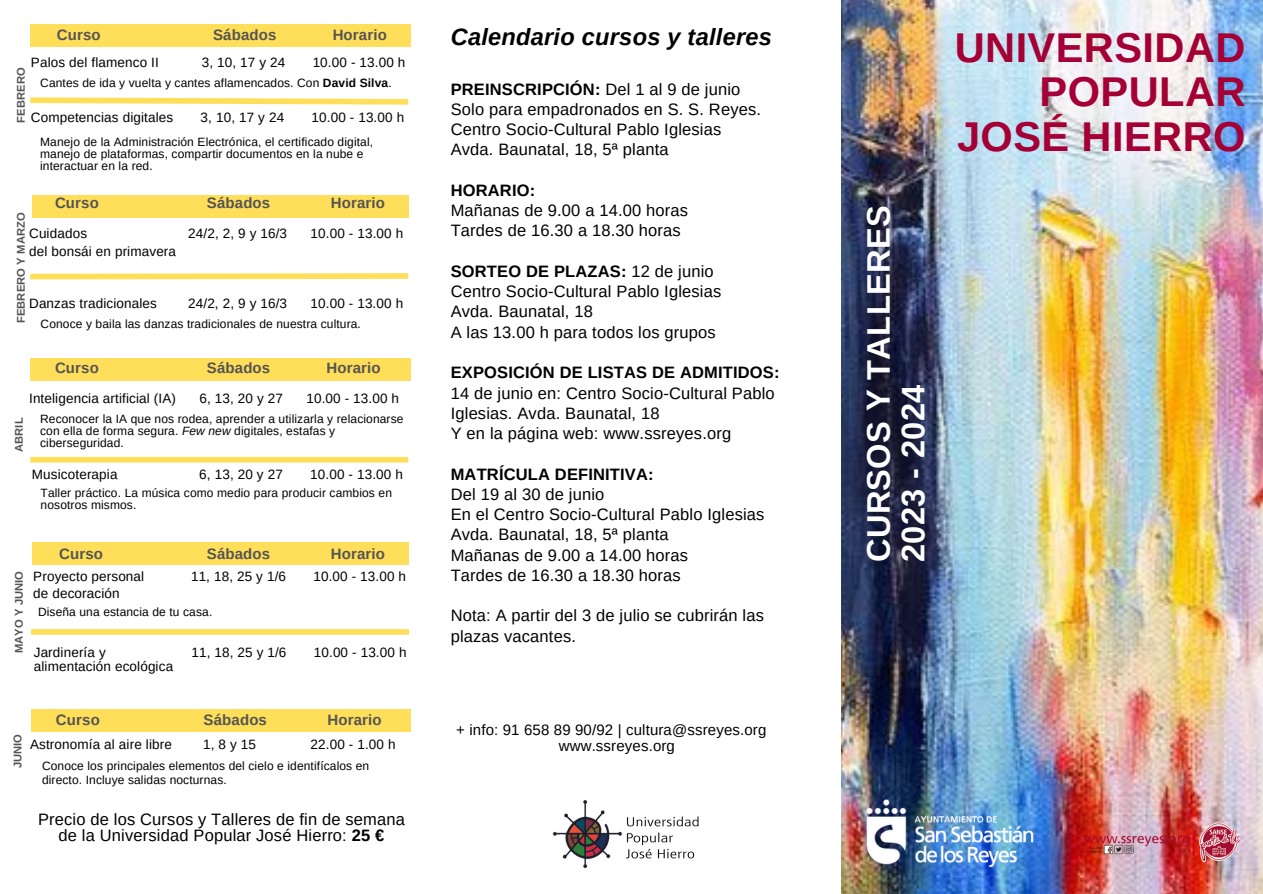
<style>
.page{position:relative;width:1263px;height:894px;background:#fff}
.page>*{position:absolute;margin:0;border:0;box-sizing:border-box;transform-origin:0 0}
.t1{font:700 41.55px "Arimo";letter-spacing:.01em;color:#a40035}
.t2{font:700 32.55px "Arimo";letter-spacing:.01em;color:#fff}
.t3{font:italic 700 23.55px "Arimo";letter-spacing:.01em;color:#000}
.t4{font:16.5px/20.2px "Arimo";letter-spacing:.01em;color:#000}
.t5{font:700 16.5px "Arimo";letter-spacing:.01em;color:#000}
.t6{font:700 15px "Arimo";letter-spacing:.01em;color:#545454}
.t7{font:15px "Arimo";letter-spacing:.01em;color:#000}
.t8{font:13.5px "Arimo";letter-spacing:.01em;color:#000}
.t9{font:12px/12px "Arimo";letter-spacing:.01em;color:#000}
.t10{font:700 11.25px "Arimo";letter-spacing:.01em;color:#545454}
.s1{font-weight:700}
.s2{font-style:italic}
.s3{font-weight:400}
</style>
<div class="page">
<div style="left:30px;top:24px;width:381px;height:23px;background:#ffde59"></div>
<svg style="left:30px;top:97px;width:379px;height:8px"></svg>
<div style="left:32px;top:194px;width:377px;height:23px;background:#ffde59"></div>
<div style="left:30px;top:357px;width:380px;height:23px;background:#ffde59"></div>
<div style="left:30px;top:457px;width:378px;height:5px;background:#ffde59"></div>
<div style="left:32px;top:542px;width:377px;height:23px;background:#ffde59"></div>
<div style="left:31px;top:708px;width:379px;height:23px;background:#ffde59"></div>
<img style="left:841px;top:0;width:422px;height:893px">
<img style="left:863px;top:791px;width:173px;height:81px">
<img style="left:1076px;top:815px;width:165px;height:52px">
<svg style="left:30px;top:273px;width:379px;height:7px;background:#ffe479"></svg>
<div style="left:31px;top:629px;width:378px;height:5px;background:#ffde59"></div>
<img style="left:553px;top:800px;width:146px;height:69px">
<p class="t6" style="left:57px;top:26px;width:45px">Curso</p>
<p class="t6" style="left:213px;top:26px;width:65px">Sábados</p>
<p class="t6" style="left:333px;top:26px;width:56px">Horario</p>
<p class="t8" style="left:31px;top:55px;width:129px">Palos del flamenco II</p>
<p class="t8" style="left:202px;top:55px;width:85px">3, 10, 17 y 24</p>
<p class="t8" style="left:313px;top:55px;width:94px">10.00 - 13.00 h</p>
<p class="t10" style="left:15px;top:123px;width:57px;rotate:-90deg">FEBRERO</p>
<p class="t9" style="left:40px;top:76px;width:353px">Cantes de ida y vuelta y cantes aflamencados. Con <span class="s1">David Silva</span>.</p>
<p class="t8" style="left:31px;top:110px;width:144px">Competencias digitales</p>
<p class="t8" style="left:201px;top:110px;width:85px">3, 10, 17 y 24</p>
<p class="t8" style="left:311px;top:110px;width:94px">10.00 - 13.00 h</p>
<p class="t9" style="left:40px;top:136px;width:334px">Manejo de la Administración Electrónica, el certificado digital, manejo de plataformas, compartir documentos en la nube e interactuar en la red.</p>
<p class="t6" style="left:55px;top:194px;width:45px">Curso</p>
<p class="t6" style="left:207px;top:194px;width:65px">Sábados</p>
<p class="t6" style="left:331px;top:194px;width:56px">Horario</p>
<p class="t8" style="left:29px;top:225px;width:59px">Cuidados</p>
<p class="t8" style="left:188px;top:225px;width:100px">24/2, 2, 9 y 16/3</p>
<p class="t8" style="left:311px;top:225px;width:94px">10.00 - 13.00 h</p>
<p class="t8" style="left:29px;top:244px;width:148px">del bonsái en primavera</p>
<p class="t8" style="left:29px;top:296px;width:129px">Danzas tradicionales</p>
<p class="t8" style="left:188px;top:296px;width:100px">24/2, 2, 9 y 16/3</p>
<p class="t8" style="left:311px;top:296px;width:94px">10.00 - 13.00 h</p>
<p class="t10" style="left:15px;top:323px;width:112px;rotate:-90deg">FEBRERO Y MARZO</p>
<p class="t9" style="left:41px;top:318px;width:322px">Conoce y baila las danzas tradicionales de nuestra cultura.</p>
<p class="t6" style="left:55px;top:359px;width:45px">Curso</p>
<p class="t6" style="left:207px;top:359px;width:65px">Sábados</p>
<p class="t6" style="left:327px;top:359px;width:56px">Horario</p>
<p class="t8" style="left:29px;top:390px;width:148px">Inteligencia artificial (IA)</p>
<p class="t8" style="left:199px;top:390px;width:85px">6, 13, 20 y 27</p>
<p class="t8" style="left:306px;top:390px;width:94px">10.00 - 13.00 h</p>
<p class="t10" style="left:13px;top:452px;width:36px;rotate:-90deg">ABRIL</p>
<p class="t9" style="left:40px;top:413px;width:365px">Reconocer la IA que nos rodea, aprender a utilizarla y relacionarse con ella de forma segura. <span class="s2">Few new</span> digitales, estafas y ciberseguridad.</p>
<p class="t8" style="left:32px;top:466px;width:87px">Musicoterapia</p>
<p class="t8" style="left:199px;top:466px;width:85px">6, 13, 20 y 27</p>
<p class="t8" style="left:310px;top:466px;width:94px">10.00 - 13.00 h</p>
<p class="t9" style="left:41px;top:486px;width:353px">Taller práctico. La música como medio para producir cambios en nosotros mismos.</p>
<p class="t10" style="left:13px;top:653px;width:84px;rotate:-90deg">MAYO Y JUNIO</p>
<p class="t6" style="left:59px;top:545px;width:45px">Curso</p>
<p class="t6" style="left:207px;top:545px;width:65px">Sábados</p>
<p class="t6" style="left:331px;top:545px;width:56px">Horario</p>
<p class="t8" style="left:33px;top:569px;width:112px">Proyecto personal</p>
<p class="t8" style="left:191px;top:569px;width:97px">11, 18, 25 y 1/6</p>
<p class="t8" style="left:313px;top:569px;width:94px">10.00 - 13.00 h</p>
<p class="t8" style="left:33px;top:585px;width:88px">de decoración</p>
<p class="t9" style="left:38px;top:605px;width:176px">Diseña una estancia de tu casa.</p>
<p class="t8" style="left:34px;top:644px;width:73px">Jardinería y</p>
<p class="t8" style="left:191px;top:644px;width:97px">11, 18, 25 y 1/6</p>
<p class="t8" style="left:314px;top:644px;width:94px">10.00 - 13.00 h</p>
<p class="t8" style="left:34px;top:658px;width:141px">alimentación ecológica</p>
<p class="t10" style="left:11px;top:768px;width:36px;rotate:-90deg">JUNIO</p>
<p class="t6" style="left:56px;top:711px;width:45px">Curso</p>
<p class="t6" style="left:204px;top:711px;width:65px">Sábados</p>
<p class="t6" style="left:328px;top:711px;width:56px">Horario</p>
<p class="t8" style="left:30px;top:736px;width:143px">Astronomía al aire libre</p>
<p class="t8" style="left:203px;top:736px;width:54px">1,8y15</p>
<p class="t8" style="left:311px;top:736px;width:87px">22.00 - 1.00 h</p>
<p class="t9" style="left:42px;top:758px;width:329px;line-height:14px">Conoce los principales elementos del cielo e identifícalos en directo. Incluye salidas nocturnas.</p>
<p class="t4" style="left:38px;top:810px;width:368px;line-height:16.8px;text-align:center">Precio de los Cursos y Talleres de fin de semana de la Universidad Popular José Hierro: <span class="s1">25 €</span></p>
<p class="t3" style="left:451px;top:24px;width:323px">Calendario cursos y talleres</p>
<p class="t5" style="left:451px;top:80px;width:291px">PREINSCRIPCIÓN: <span class="s3">Del 1 al 9 de junio</span></p>
<p class="t4" style="left:451px;top:99px;width:312px">Solo para empadronados en S. S. Reyes.</p>
<p class="t4" style="left:451px;top:119px;width:272px">Centro Socio-Cultural Pablo Iglesias</p>
<p class="t4" style="left:451px;top:139px;width:219px">Avda. Baunatal, 18, 5ª planta</p>
<p class="t5" style="left:451px;top:181px;width:86px">HORARIO:</p>
<p class="t4" style="left:451px;top:200px;width:239px">Mañanas de 9.00 a 14.00 horas</p>
<p class="t4" style="left:451px;top:220px;width:232px">Tardes de 16.30 a 18.30 horas</p>
<p class="t5" style="left:451px;top:262px;width:264px">SORTEO DE PLAZAS: <span class="s3">12 de junio</span></p>
<p class="t4" style="left:451px;top:281px;width:272px">Centro Socio-Cultural Pablo Iglesias</p>
<p class="t4" style="left:451px;top:301px;width:144px">Avda. Baunatal, 18</p>
<p class="t4" style="left:451px;top:322px;width:266px">A las 13.00 h para todos los grupos</p>
<p class="t5" style="left:451px;top:363px;width:330px">EXPOSICIÓN DE LISTAS DE ADMITIDOS:</p>
<p class="t4" style="left:451px;top:382px;width:325px">14 de junio en: Centro Socio-Cultural Pablo<br>Iglesias. Avda. Baunatal, 18</p>
<p class="t4" style="left:451px;top:423px;width:282px">Y en la página web: www.ssreyes.org</p>
<p class="t5" style="left:451px;top:464px;width:204px">MATRÍCULA DEFINITIVA:</p>
<p class="t4" style="left:451px;top:484px;width:155px">Del 19 al 30 de junio</p>
<p class="t4" style="left:451px;top:504px;width:315px">En el Centro Socio-Cultural Pablo Iglesias</p>
<p class="t4" style="left:451px;top:524px;width:219px">Avda. Baunatal, 18, 5ª planta</p>
<p class="t4" style="left:451px;top:544px;width:239px">Mañanas de 9.00 a 14.00 horas</p>
<p class="t4" style="left:451px;top:565px;width:232px">Tardes de 16.30 a 18.30 horas</p>
<p class="t4" style="left:451px;top:605px;width:315px">Nota: A partir del 3 de julio se cubrirán las plazas vacantes.</p>
<p class="t7" style="left:456px;top:721px;width:312px">+ info: 91 658 89 90/92 | cultura@ssreyes.org</p>
<p class="t7" style="left:559px;top:737px;width:118px">www.ssreyes.org</p>
<p class="t2" style="left:860px;top:562px;width:358px;rotate:-90deg">CURSOS Y TALLERES</p>
<p class="t2" style="left:895px;top:562px;width:179px;rotate:-90deg">2023 - 2024</p>
<p class="t1" style="left:955px;top:24px;width:292px">UNIVERSIDAD</p>
<p class="t1" style="left:1040px;top:69px;width:207px">POPULAR</p>
<p class="t1" style="left:957px;top:113px;width:290px">JOSÉ HIERRO</p>
</div>
